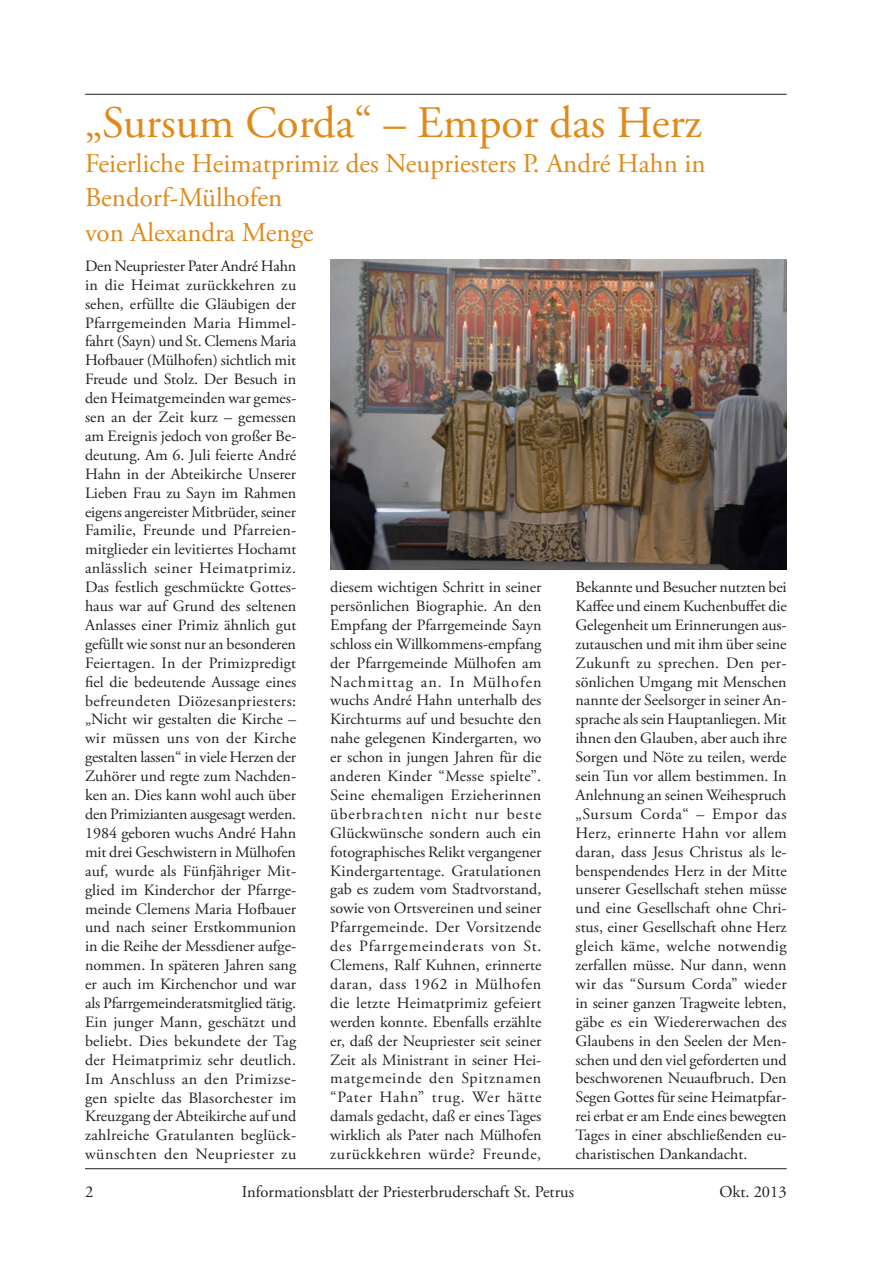
<style>
.page{position:relative;width:893px;height:1263px;background:#fff}
.page>*{position:absolute;margin:0;border:0;box-sizing:border-box;transform-origin:0 0}
.t1{font:45px "Adobe Garamond Pro";color:#e08918}
.t2{font:27px/34.5px "Adobe Garamond Pro";color:#e08918}
.t3{font:16.5px "Adobe Garamond Pro";color:#231f20}
.t4{font:15.75px/18.9px "Adobe Garamond Pro";color:#231f20;text-align:justify}
</style>
<div class="page">
<hr style="left:85px;top:1168px;width:702px;height:1px;background:#231f20">
<hr style="left:85px;top:94px;width:702px;height:1px;background:#231f20">
<img style="left:330px;top:259px;width:457px;height:311px">
<h1 class="t1" style="left:85px;top:96px;width:618px">„Sursum Corda“ – Empor das Herz</h1>
<h2 class="t2" style="left:85px;top:147px;width:622px">Feierliche Heimatprimiz des Neupriesters P. André Hahn in<br>Bendorf-Mülhofen<br>von Alexandra Menge</h2>
<p class="t4" style="left:85px;top:257px;width:213px">Den Neupriester Pater André Hahn in die Heimat zurückkehren zu sehen, erfüllte die Gläubigen der Pfarrgemeinden Maria Himmel&shy;fahrt (Sayn) und St. Clemens Maria Hofbauer (Mülhofen) sichtlich mit Freude und Stolz. Der Besuch in den Heimatgemeinden war gemes&shy;sen an der Zeit kurz – gemessen am Ereignis jedoch von großer Be&shy;deutung. Am 6. Juli feierte André Hahn in der Abteikirche Unserer Lieben Frau zu Sayn im Rahmen eigens angereister Mitbrüder, seiner Familie, Freunde und Pfarreien&shy;mitglieder ein levitiertes Hochamt anlässlich seiner Heimatprimiz.<br>Das festlich geschmückte Gottes&shy;haus war auf Grund des seltenen Anlasses einer Primiz ähnlich gut gefüllt wie sonst nur an besonderen Feiertagen. In der Primizpredigt fiel die bedeutende Aussage eines befreundeten Diözesanpriesters: „Nicht wir gestalten die Kirche – wir müssen uns von der Kirche gestalten lassen“ in viele Herzen der Zuhörer und regte zum Nachden&shy;ken an. Dies kann wohl auch über den Primizianten ausgesagt werden.<br>1984 geboren wuchs André Hahn mit drei Geschwistern in Mülhofen auf, wurde als Fünfjähriger Mit&shy;glied im Kinderchor der Pfarrge&shy;meinde Clemens Maria Hofbauer und nach seiner Erstkommunion in die Reihe der Messdiener aufge&shy;nommen. In späteren Jahren sang er auch im Kirchenchor und war als Pfarrgemeinderatsmitglied tätig.<br>Ein junger Mann, geschätzt und beliebt. Dies bekundete der Tag der Heimatprimiz sehr deutlich.<br>Im Anschluss an den Primizse&shy;gen spielte das Blasorchester im Kreuzgang der Abteikirche auf und zahlreiche Gratulanten beglück&shy;wünschten den Neupriester zu</p>
<p class="t4" style="left:330px;top:578px;width:213px">diesem wichtigen Schritt in seiner persönlichen Biographie. An den Empfang der Pfarrgemeinde Sayn schloss ein Willkommens-empfang der Pfarrgemeinde Mülhofen am Nachmittag an. In Mülhofen wuchs André Hahn unterhalb des Kirchturms auf und besuchte den nahe gelegenen Kindergarten, wo er schon in jungen Jahren für die anderen Kinder “Messe spielte”.<br>Seine ehemaligen Erzieherinnen überbrachten nicht nur beste Glückwünsche sondern auch ein fotographisches Relikt vergangener Kindergartentage. Gratulationen gab es zudem vom Stadtvorstand, sowie von Ortsvereinen und seiner Pfarrgemeinde. Der Vorsitzende des Pfarrgemeinderats von St.<br>Clemens, Ralf Kuhnen, erinnerte daran, dass 1962 in Mülhofen die letzte Heimatprimiz gefeiert werden konnte. Ebenfalls erzählte er, daß der Neupriester seit seiner Zeit als Ministrant in seiner Hei&shy;matgemeinde den Spitznamen “Pater Hahn” trug. Wer hätte damals gedacht, daß er eines Tages wirklich als Pater nach Mülhofen zurückkehren würde? Freunde,</p>
<p class="t4" style="left:575px;top:578px;width:213px">Bekannte und Besucher nutzten bei Kaffee und einem Kuchenbuffet die Gelegenheit um Erinnerungen aus&shy;zutauschen und mit ihm über seine Zukunft zu sprechen. Den per&shy;sönlichen Umgang mit Menschen nannte der Seelsorger in seiner An&shy;sprache als sein Hauptanliegen. Mit ihnen den Glauben, aber auch ihre Sorgen und Nöte zu teilen, werde sein Tun vor allem bestimmen. In Anlehnung an seinen Weihespruch „Sursum Corda“ – Empor das Herz, erinnerte Hahn vor allem daran, dass Jesus Christus als le&shy;benspendendes Herz in der Mitte unserer Gesellschaft stehen müsse und eine Gesellschaft ohne Chri&shy;stus, einer Gesellschaft ohne Herz gleich käme, welche notwendig zerfallen müsse. Nur dann, wenn wir das “Sursum Corda” wieder in seiner ganzen Tragweite lebten, gäbe es ein Wiedererwachen des Glaubens in den Seelen der Men&shy;schen und den viel geforderten und beschworenen Neuaufbruch. Den Segen Gottes für seine Heimatpfar&shy;rei erbat er am Ende eines bewegten Tages in einer abschließenden eu&shy;charistischen Dankandacht.</p>
<p class="t3" style="left:85px;top:1181px;width:10px">2</p>
<p class="t3" style="left:242px;top:1181px;width:334px">Informationsblatt der Priesterbruderschaft St. Petrus</p>
<p class="t3" style="left:719px;top:1181px;width:69px">Okt. 2013</p>
</div>
